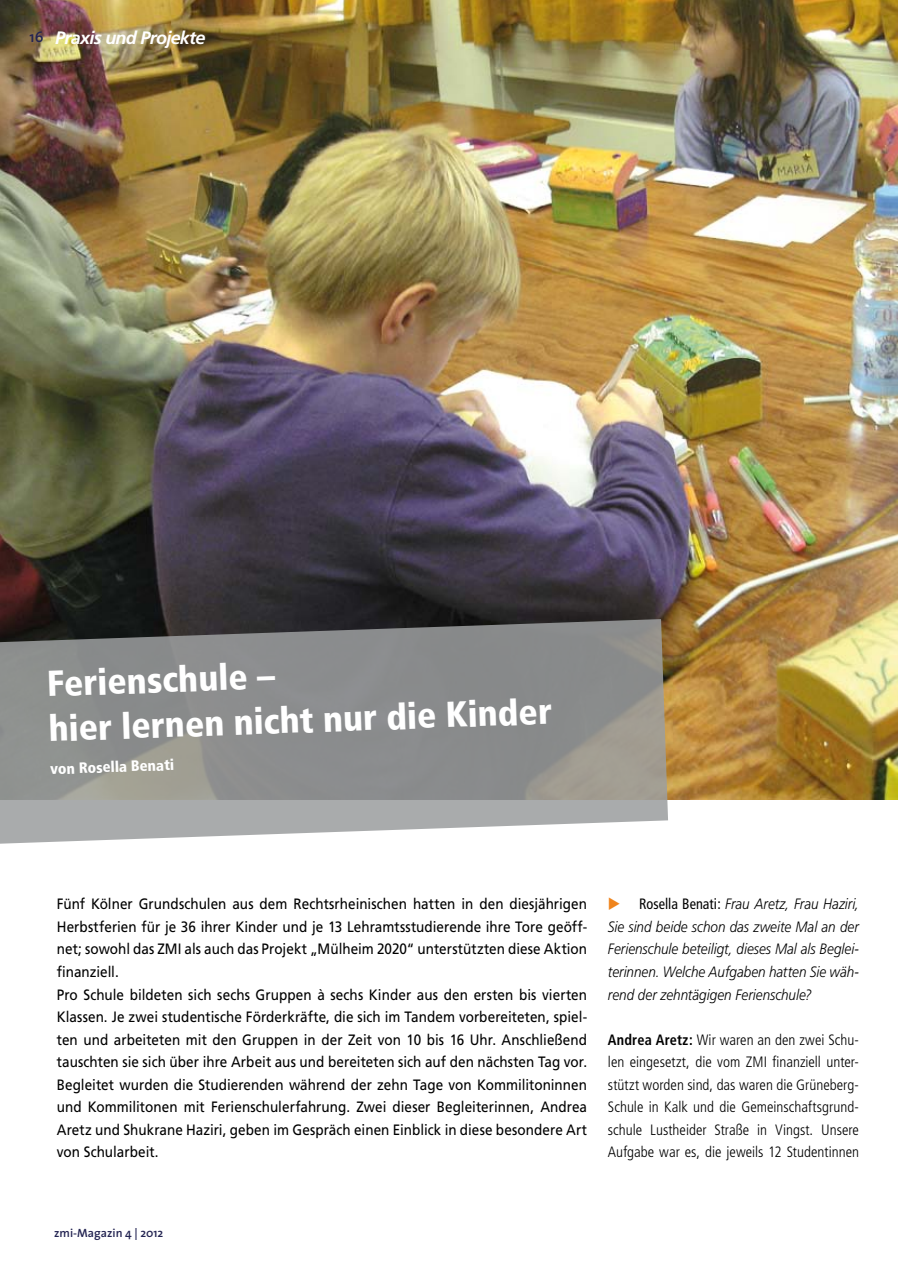
<style>
.page{position:relative;width:898px;height:1272px;background:#fff}
.page>*{position:absolute;margin:0;border:0;box-sizing:border-box;transform-origin:0 0}
.t1{font:900 condensed 36px/45px "Frutiger";color:#fff}
.t2{font:italic 700 18px "Frutiger";letter-spacing:-.04em;color:#fff}
.t3{font:15px/22.5px "Frutiger";letter-spacing:.005em;color:#000;scale:.9 1}
.t4{font:300 condensed 15px/22.5px "Frutiger";color:#000;text-align:justify}
.t5{font:italic 300 15px/22.5px "Frutiger";color:#000;text-align:justify;scale:.9 1}
.t6{font:900 condensed 15px "Frutiger";color:#fff}
.t7{font:600 12px "The Sans";color:#232452}
.s1{font-family:"The Sans";font-weight:600;font-style:normal;font-size:15px;color:#232452}
.s2{color:#ef841c}
.s3{font-weight:400;font-style:normal;font-stretch:condensed}
.s4{font-weight:700}
</style>
<div class="page">
<img style="left:0;top:0;width:897px;height:799px">
<svg style="left:0;top:619px;width:667px;height:225px;fill:#8c8d8e"></svg>
<p class="t2" style="left:30px;top:27px;width:177px"><span class="s1">16</span> Praxis und Projekte</p>
<h1 class="t1" style="left:46px;top:661px;width:504px;rotate:-2deg">Ferienschule –<br>hier lernen nicht nur die Kinder</h1>
<p class="t6" style="left:50px;top:760px;width:125px;rotate:-2deg">von Rosella Benati</p>
<p class="t3" style="left:57px;top:892px;width:590px">Fünf Kölner Grundschulen aus dem Rechtsrheinischen hatten in den diesjährigen Herbstferien für je 36 ihrer Kinder und je 13 Lehramtsstudierende ihre Tore geöff&shy;net; sowohl das ZMI als auch das Projekt „Mülheim 2020“ unterstützten diese Aktion finanziell.<br>Pro Schule bildeten sich sechs Gruppen à sechs Kinder aus den ersten bis vierten Klassen. Je zwei studentische Förderkräfte, die sich im Tandem vorbereiteten, spiel&shy;ten und arbeiteten mit den Gruppen in der Zeit von 10 bis 16 U hr. Anschließend tauschten sie sich über ihre Arbeit aus und bereiteten sich auf den nächsten Tag vor.<br>Begleitet wurden die Studierenden während der zehn Tage von Kommilitoninnen und Kommilitonen mit Ferienschulerfahrung. Zwei dieser Begleiterinnen, Andrea Aretz und Shukrane Haziri, geben im Gespräch einen Einblick in diese besondere Art von Schularbeit.</p>
<p class="t5" style="left:607px;top:892px;width:280px"><span class="s2">◆</span> <span class="s3">Rosella Benati:</span> Frau Aretz, Frau Haziri, Sie sind beide schon das zweite Mal an der Ferienschule beteiligt, dieses Mal als Beglei&shy;terinnen. Welche Aufgaben hatten Sie wäh&shy;rend der zehntägigen Ferienschule?</p>
<p class="t4" style="left:607px;top:1028px;width:252px"><span class="s4">Andrea Aretz:</span> Wir waren an den zwei Schu&shy;len eingesetzt, die vom ZMI finanziell unter&shy;stützt worden sind, das waren die Grüneberg-Schule in Kalk und die Gemeinschaftsgrund&shy;schule Lustheider Straße in Vingst. Unsere Aufgabe war es, die jeweils 12 Studentinnen</p>
<p class="t7" style="left:54px;top:1222px;width:110px">zmi-Magazin 4 | 2012</p>
</div>
